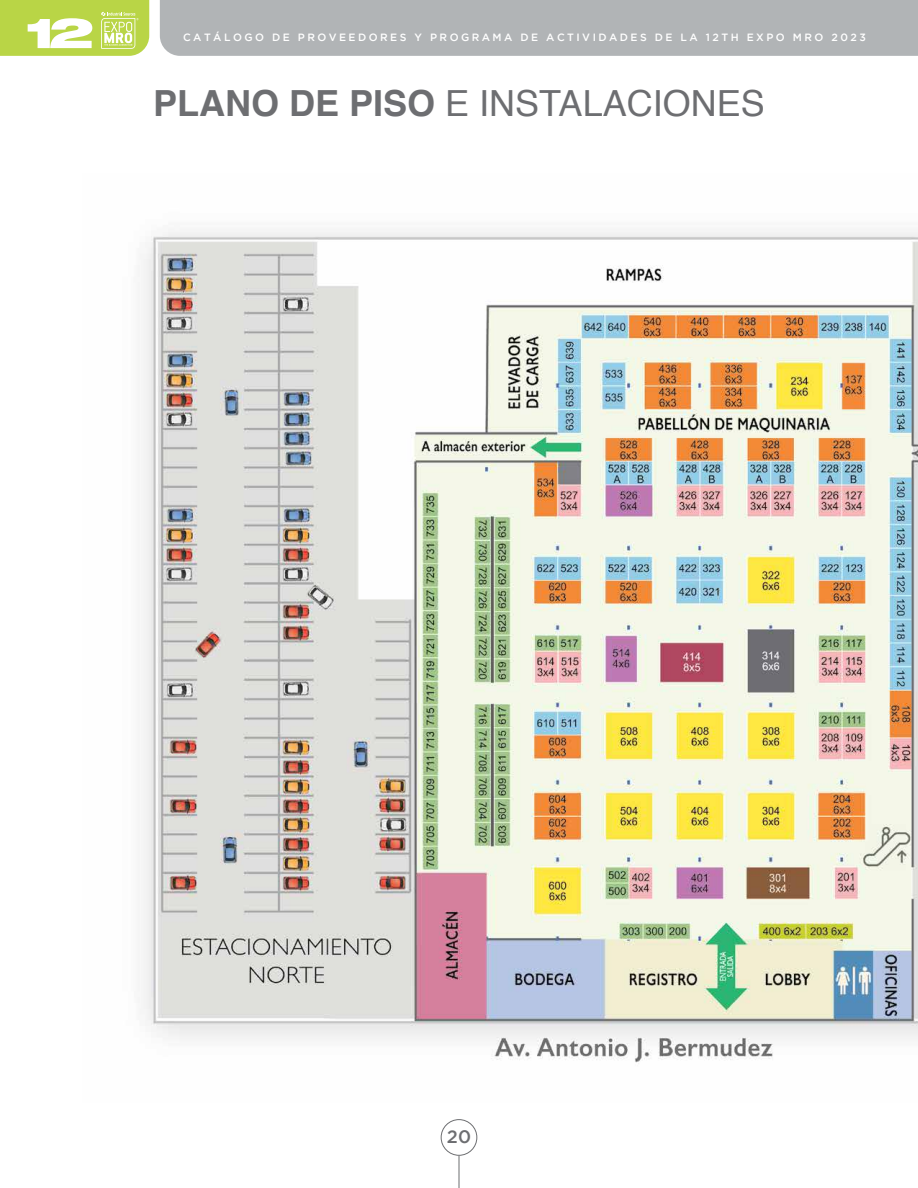
<style>
.page{position:relative;width:918px;height:1188px;background:#fff}
.page>*{position:absolute;margin:0;border:0;box-sizing:border-box;transform-origin:0 0}
.t1{font:36px "Helvetica";color:#6d6e71}
.t2{font:500 18px "Gotham";color:#6d6e71}
.t3{font:500 10.5px "Gotham";letter-spacing:.235em;color:#fff}
.s1{font-weight:700}
</style>
<div class="page">
<div style="left:160px;top:0;width:758px;height:56px;background:#b1b4b6"></div>
<svg style="left:0;top:0;width:149px;height:56px"></svg>
<div style="left:441px;top:1119px;width:36px;height:37px;border:1px solid #6d6e71;border-radius:50%"></div>
<hr style="left:459px;top:1156px;width:1px;height:32px;background:#6d6e71">
<img style="left:143px;top:232px;width:775px;height:831px">
<p class="t3" style="left:183px;top:31px;width:684px">CATÁLOGO DE PROVEEDORES Y PROGRAMA DE ACTIVIDADES DE LA 12TH EXPO MRO 2023</p>
<h1 class="t1" style="left:153px;top:76px;width:613px"><span class="s1">PLANO DE PISO</span> E INSTALACIONES</h1>
<h2 class="t2" style="left:447px;top:1127px;width:26px">20</h2>
</div>
